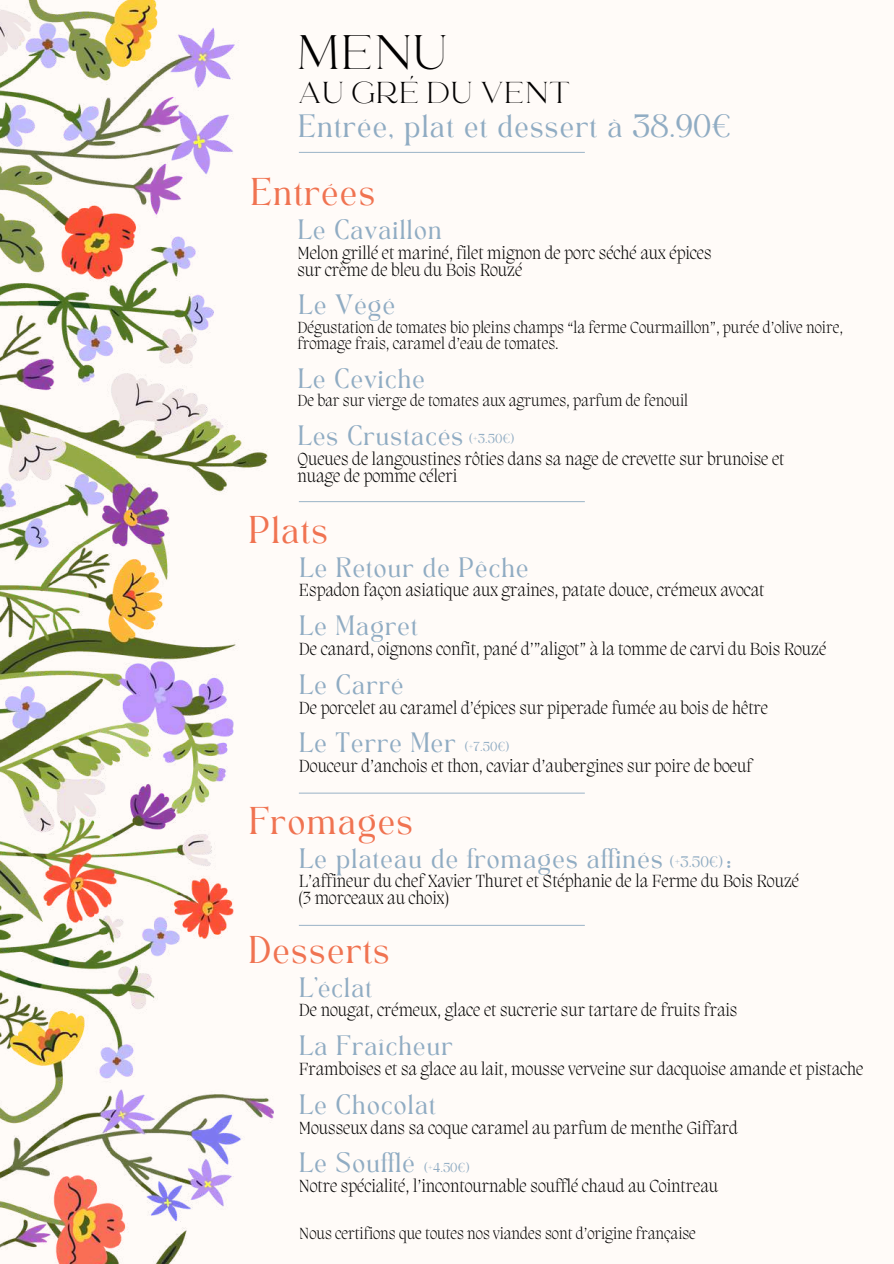
<style>
.page{position:relative;width:894px;height:1264px;background:#fff}
.page>*{position:absolute;margin:0;border:0;box-sizing:border-box;transform-origin:0 0}
.t1{font:48px "RTL Ansam Ansam";color:#000}
.t2{font:30px "RTL Ansam Ansam";color:#000}
.t3{font:27px "TAN Angleton";color:#f07351}
.t4{font:22.5px "TAN Angleton";color:#90acc3}
.t5{font:19.65px "TAN Angleton";color:#90acc3}
.t6{font:19.5px "TAN Angleton";color:#90acc3}
.t7{font:200 18px/16.8px "Migra";color:#000}
.t8{font:200 16.5px/15.8px "Migra";color:#000}
.t9{font:10.65px "TAN Angleton";color:#90acc3}
.t10{font:9.15px "TAN Angleton";color:#90acc3}
</style>
<div class="page">
<div style="left:0;top:0;width:893px;height:1263px;background:#fffbf8"></div>
<hr style="left:299px;top:152px;width:285px;height:1px;background:#a5bbcc">
<img style="left:0;top:0;width:273px;height:1263px">
<hr style="left:299px;top:501px;width:285px;height:1px;background:#a5bbcc">
<hr style="left:299px;top:792px;width:285px;height:1px;background:#a5bbcc">
<hr style="left:299px;top:924px;width:285px;height:2px;background:#a5bbcc">
<h1 class="t1" style="left:299px;top:23px;width:152px">MENU</h1>
<h2 class="t2" style="left:299px;top:74px;width:275px">AU GRÉ DU VENT</h2>
<p class="t4" style="left:298px;top:114px;width:434px">Entrée, plat et dessert à 38.90€</p>
<h3 class="t3" style="left:250px;top:177px;width:127px">Entrées</h3>
<p class="t6" style="left:297px;top:219px;width:146px">Le Cavaillon</p>
<p class="t7" style="left:297px;top:246px;width:415px">Melon grillé et mariné, filet mignon de porc séché aux épices sur crème de bleu du Bois Rouzé</p>
<p class="t6" style="left:298px;top:294px;width:99px">Le Végé</p>
<p class="t8" style="left:297px;top:321px;width:547px">Dégustation de tomates bio pleins champs “la ferme Courmaillon”, purée d’olive noire, fromage frais, caramel d’eau de tomates.</p>
<p class="t6" style="left:297px;top:368px;width:129px">Le Ceviche</p>
<p class="t8" style="left:297px;top:394px;width:392px">De bar sur vierge de tomates aux agrumes, parfum de fenouil</p>
<p class="t6" style="left:297px;top:425px;width:168px">Les Crustacés</p>
<p class="t7" style="left:297px;top:451px;width:488px">Queues de langoustines rôties dans sa nage de crevette sur brunoise et nuage de pomme céleri</p>
<p class="t10" style="left:469px;top:434px;width:46px">(+3.50€)</p>
<h3 class="t3" style="left:248px;top:515px;width:82px">Plats</h3>
<p class="t6" style="left:299px;top:557px;width:231px">Le Retour de Pêche</p>
<p class="t7" style="left:299px;top:583px;width:467px">Espadon façon asiatique aux graines, patate douce, crémeux avocat</p>
<p class="t6" style="left:299px;top:615px;width:120px">Le Magret</p>
<p class="t7" style="left:299px;top:642px;width:529px">De canard, oignons confit, pané d’”aligot” à la tomme de carvi du Bois Rouzé</p>
<p class="t6" style="left:299px;top:674px;width:106px">Le Carré</p>
<p class="t7" style="left:299px;top:700px;width:470px">De porcelet au caramel d’épices sur piperade fumée au bois de hêtre</p>
<p class="t6" style="left:299px;top:732px;width:159px">Le Terre Mer</p>
<p class="t7" style="left:299px;top:759px;width:455px">Douceur d’anchois et thon, caviar d’aubergines sur poire de boeuf</p>
<h3 class="t3" style="left:248px;top:806px;width:167px">Fromages</h3>
<p class="t10" style="left:464px;top:741px;width:46px">(+7.50€)</p>
<p class="t5" style="left:299px;top:847px;width:366px">Le plateau de fromages affinés</p>
<p class="t9" style="left:669px;top:856px;width:54px">(+3.50€)</p>
<p class="t5" style="left:726px;top:847px;width:7px">:</p>
<p class="t7" style="left:299px;top:874px;width:501px">L’affineur du chef Xavier Thuret et Stéphanie de la Ferme du Bois Rouzé (3 morceaux au choix)</p>
<h3 class="t3" style="left:248px;top:935px;width:144px">Desserts</h3>
<p class="t6" style="left:299px;top:976px;width:75px">L’éclat</p>
<p class="t7" style="left:299px;top:1003px;width:440px">De nougat, crémeux, glace et sucrerie sur tartare de fruits frais</p>
<p class="t6" style="left:299px;top:1035px;width:156px">La Fraîcheur</p>
<p class="t7" style="left:299px;top:1061px;width:566px">Framboises et sa glace au lait, mousse verveine sur dacquoise amande et pistache</p>
<p class="t6" style="left:299px;top:1093px;width:139px">Le Chocolat</p>
<p class="t7" style="left:299px;top:1120px;width:440px">Mousseux dans sa coque caramel au parfum de menthe Giffard</p>
<p class="t6" style="left:299px;top:1152px;width:118px">Le Soufflé</p>
<p class="t7" style="left:299px;top:1179px;width:420px">Notre spécialité, l’incontournable soufflé chaud au Cointreau</p>
<p class="t10" style="left:424px;top:1162px;width:47px">(+4.50€)</p>
<p class="t8" style="left:299px;top:1226px;width:398px">Nous certifions que toutes nos viandes sont d’origine française</p>
</div>
